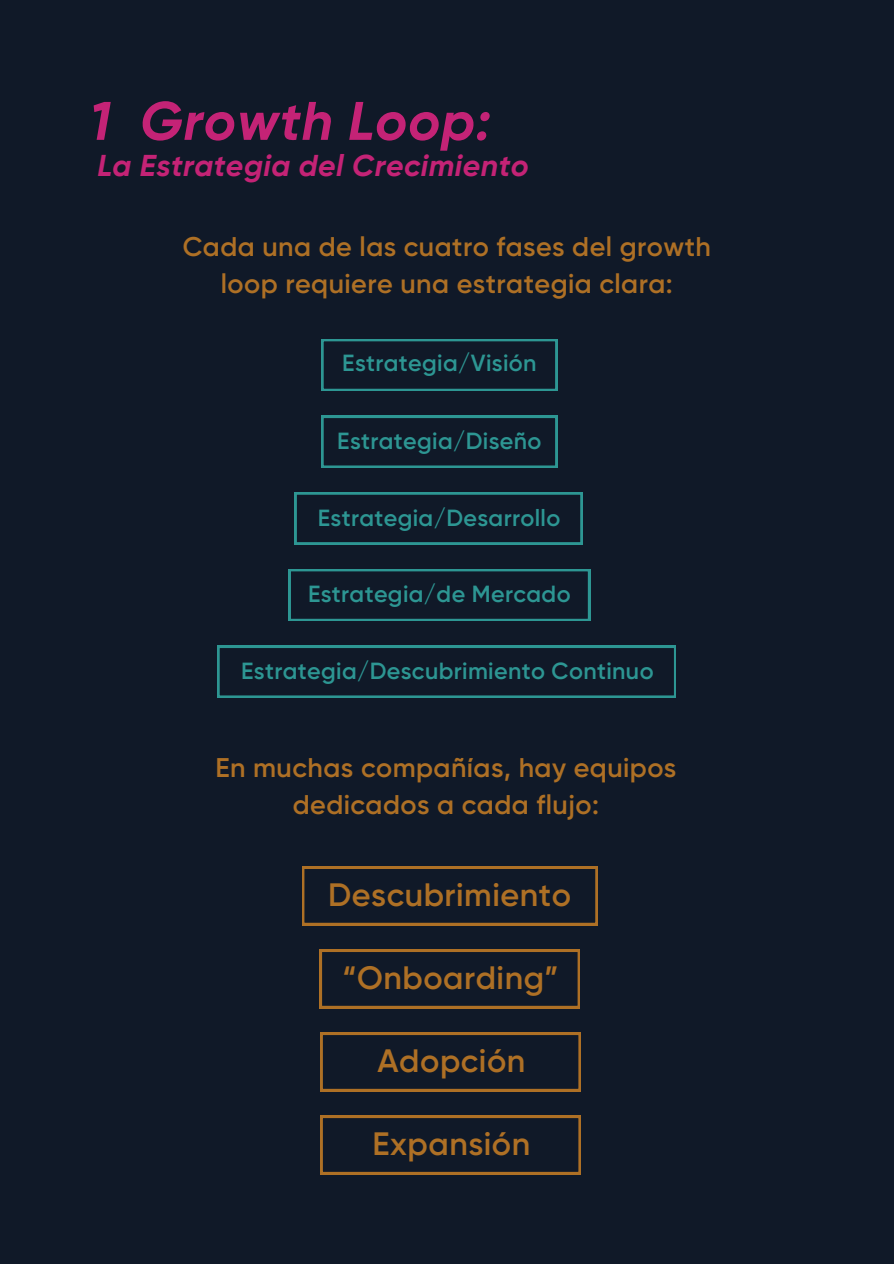
<style>
.page{position:relative;width:894px;height:1264px;background:#fff}
.page>*{position:absolute;margin:0;border:0;box-sizing:border-box;transform-origin:0 0}
.t1{font:italic 700 54.15px "Gilroy";letter-spacing:.015em;color:#c42376}
.t2{font:600 32.4px "Gilroy";letter-spacing:.015em;color:#ae7025}
.t3{font:italic 700 30.15px "Gilroy";letter-spacing:.015em;color:#c42376}
.t4{font:600 27px/37.2px "Gilroy";letter-spacing:.015em;color:#ae7025;text-align:center}
.t5{font:600 23.4px "Gilroy";letter-spacing:.015em;color:#2d9693}
</style>
<div class="page">
<div style="left:0;top:0;width:893px;height:1263px;background:#101928"></div>
<svg style="left:321px;top:339px;width:236px;height:52px"></svg>
<svg style="left:321px;top:416px;width:236px;height:51px"></svg>
<svg style="left:294px;top:492px;width:288px;height:52px"></svg>
<svg style="left:288px;top:569px;width:302px;height:52px"></svg>
<svg style="left:217px;top:645px;width:458px;height:52px"></svg>
<svg style="left:320px;top:949px;width:259px;height:59px"></svg>
<svg style="left:302px;top:866px;width:295px;height:59px"></svg>
<svg style="left:320px;top:1032px;width:260px;height:59px"></svg>
<svg style="left:320px;top:1115px;width:260px;height:59px"></svg>
<h1 class="t1" style="left:89px;top:89px;width:402px">1 Growth Loop:</h1>
<h1 class="t3" style="left:97px;top:147px;width:433px">La Estrategia del Crecimiento</h1>
<p class="t4" style="left:183px;top:228px;width:529px">Cada una de las cuatro fases del growth loop requiere una estrategia clara:</p>
<h2 class="t5" style="left:342px;top:349px;width:196px">Estrategia/Visión</h2>
<p class="t5" style="left:337px;top:427px;width:206px">Estrategia/Diseño</p>
<p class="t5" style="left:318px;top:504px;width:244px">Estrategia/Desarrollo</p>
<p class="t5" style="left:308px;top:580px;width:264px">Estrategia/de Mercado</p>
<p class="t5" style="left:241px;top:657px;width:414px">Estrategia/Descubrimiento Continuo</p>
<h2 class="t4" style="left:215px;top:749px;width:462px">En muchas compañías, hay equipos dedicados a cada flujo:</h2>
<h1 class="t2" style="left:328px;top:875px;width:244px">Descubrimiento</h1>
<h1 class="t2" style="left:342px;top:958px;width:217px">“Onboarding”</h1>
<h1 class="t2" style="left:377px;top:1041px;width:149px">Adopción</h1>
<h1 class="t2" style="left:372px;top:1124px;width:159px">Expansión</h1>
</div>
